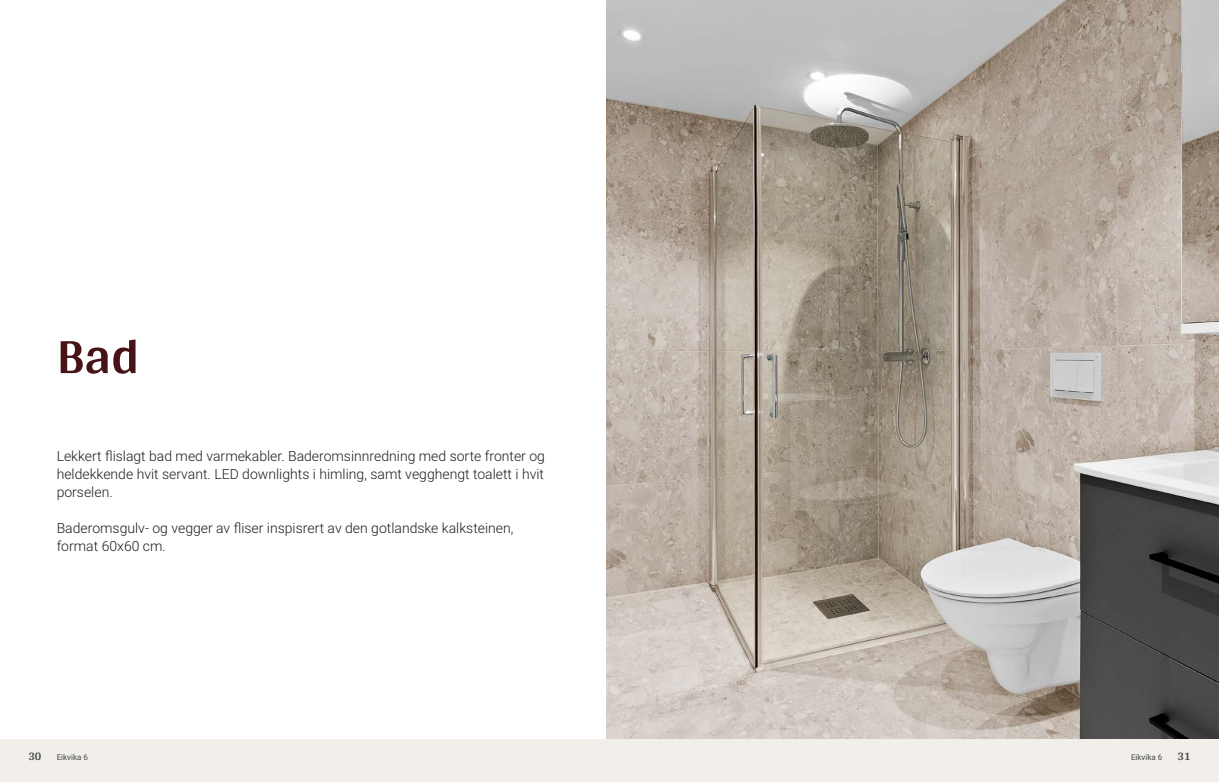
<style>
.page{position:relative;width:1219px;height:782px;background:#fff}
.page>*{position:absolute;margin:0;border:0;box-sizing:border-box;transform-origin:0 0}
.t1{font:700 52px "Arya";color:#481317}
.t2{font:300 14px/18px "Roboto";color:#1d1d1b;text-align:justify}
.t3{font:700 12px "Arya";color:#414749}
.t4{font:8px "Roboto";color:#414749}
</style>
<div class="page">
<div style="left:0;top:739px;width:612px;height:42px;background:#f2eeea"></div>
<img style="left:607px;top:0;width:612px;height:739px">
<div style="left:607px;top:739px;width:612px;height:42px;background:#f2eeea"></div>
<h1 class="t1" style="left:57px;top:324px;width:84px">Bad</h1>
<p class="t2" style="left:57px;top:446px;width:490px">Lekkert flislagt bad med varmekabler. Baderomsinnredning med sorte fronter og heldekkende hvit servant. LED downlights i himling, samt vegghengt toalett i hvit porselen.</p>
<p class="t2" style="left:57px;top:518px;width:458px">Baderomsgulv- og vegger av fliser inspisrert av den gotlandske kalksteinen, format 60x60 cm.</p>
<p class="t3" style="left:28px;top:749px;width:15px">30</p>
<p class="t4" style="left:57px;top:751px;width:33px">Eikvika 6</p>
<p class="t4" style="left:1131px;top:751px;width:33px">Eikvika 6</p>
<p class="t3" style="left:1177px;top:749px;width:15px">31</p>
</div>
